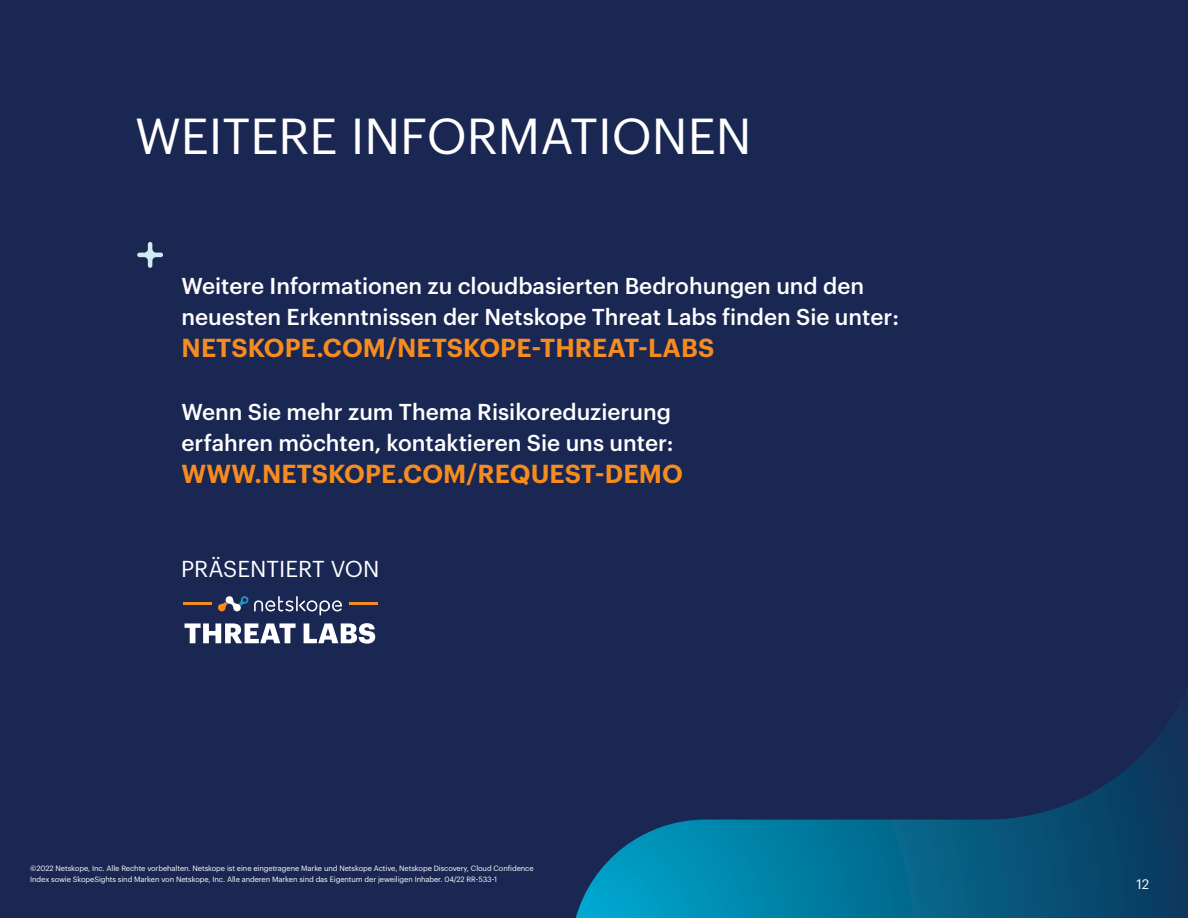
<style>
.page{position:relative;width:1188px;height:918px;background:#1a2753}
.page>*{position:absolute;margin:0;border:0;box-sizing:border-box;transform-origin:0 0}
.Opening_Subtitles{font:49.5px "Graphik";color:#fff}
.Opening_Titles{font:600 25.5px "Graphik";letter-spacing:.005em;color:#f68c1f}
.Opening_Titles-2{font:500 22.5px/31.5px "Graphik";color:#fff}
.t1{font:22.5px "Graphik";color:#fff}
.t2{font:13.5px "Graphik";color:#fff}
.footnotes{font:7.5px/10.5px "Graphik";letter-spacing:-.01em;color:#fff}
</style>
<div class="page">
<svg style="left:576px;top:710px;width:612px;height:208px"></svg>
<svg style="left:137px;top:242px;width:26px;height:26px"></svg>
<svg style="left:218px;top:596px;width:124px;height:20px"></svg>
<svg style="left:185px;top:623px;width:111px;height:20px"></svg>
<svg style="left:304px;top:623px;width:71px;height:21px"></svg>
<hr style="left:183px;top:603px;width:29px;height:2px;background:#f68c1f">
<hr style="left:349px;top:603px;width:29px;height:2px;background:#f68c1f">
<p class="Opening_Subtitles" style="left:135px;top:99px;width:618px">WEITERE INFORMATIONEN</p>
<p class="Opening_Titles-2" style="left:182px;top:268px;width:719px">Weitere Informationen zu cloudbasierten Bedrohungen und den neuesten Erkenntnissen der Netskope Threat Labs finden Sie unter:</p>
<p class="Opening_Titles" style="left:182px;top:328px;width:534px">NETSKOPE.COM/NETSKOPE-THREAT-LABS</p>
<p class="Opening_Titles-2" style="left:182px;top:394px;width:494px">Wenn Sie mehr zum Thema Risikoreduzierung erfahren möchten, kontaktieren Sie uns unter:</p>
<p class="Opening_Titles" style="left:182px;top:454px;width:503px">WWW.NETSKOPE.COM/REQUEST-DEMO</p>
<p class="t1" style="left:181px;top:552px;width:200px">PRÄSENTIERT VON</p>
<p class="footnotes" style="left:30px;top:863px;width:505px">©2022 Netskope, Inc. Alle Rechte vorbehalten. Netskope ist eine eingetragene Marke und Netskope Active, Netskope Discovery, Cloud Confidence<br>Index sowie SkopeSights sind Marken von Netskope, Inc. Alle anderen Marken sind das Eigentum der jeweiligen Inhaber. 04/22 RR-533-1</p>
<h3 class="t2" style="left:1136px;top:874px;width:14px">12</h3>
</div>
